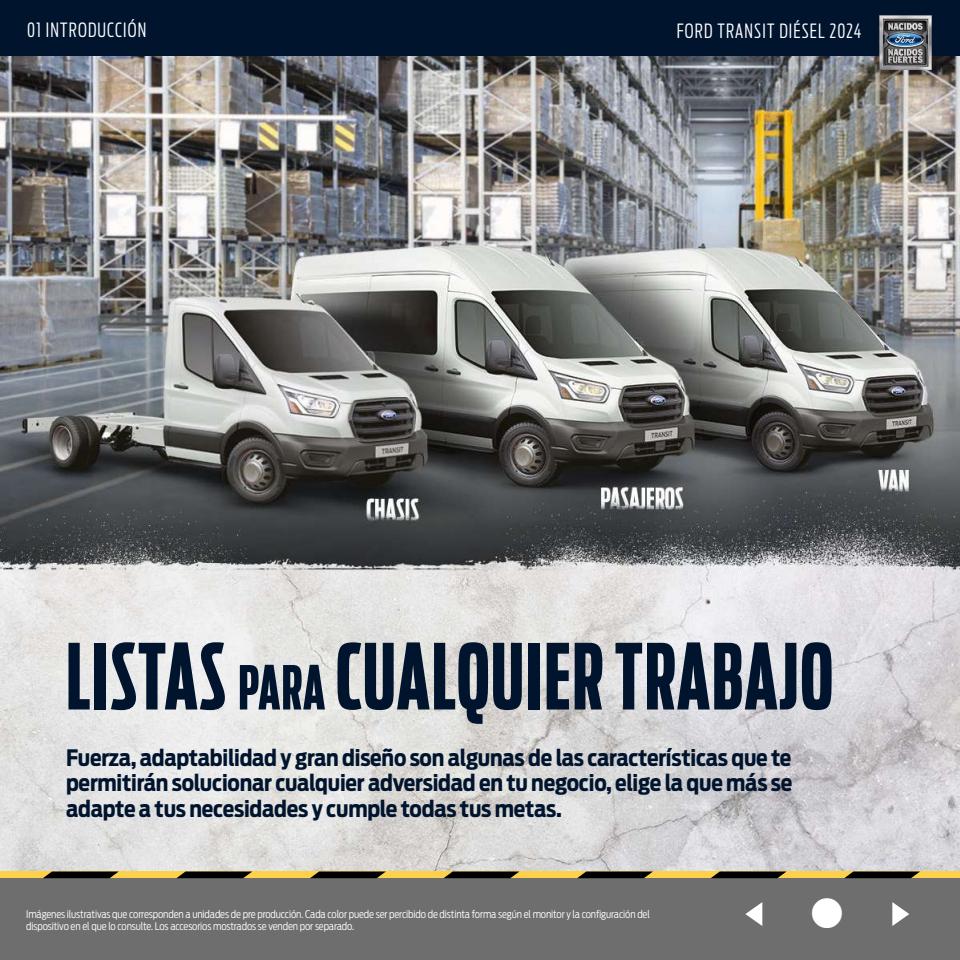
<style>
.page{position:relative;width:960px;height:960px;background:#fff}
.page>*{position:absolute;margin:0;border:0;box-sizing:border-box;transform-origin:0 0}
.t1{font:700 90px "Ford Antenna Comp";letter-spacing:.02em;color:#00142e}
.t2{font:38.25px "Webdings";color:#fff;scale:1.42 1}
.t3{font:700 22.5px/25.5px "Ford Antenna Cond";letter-spacing:-.01em;color:#00142e;text-align:justify}
.t4{font:300 19.5px "Ford Antenna Extra Cond";letter-spacing:.06em;color:#fff}
.t5{font:300 10.5px/12.6px "Ford Antenna Cond";letter-spacing:-.01em;color:#fff}
.s1{font-size:60px}
</style>
<div class="page">
<img style="left:0;top:56px;width:960px;height:816px">
<div style="left:0;top:878px;width:960px;height:82px;background:#6e6e6e"></div>
<div style="left:0;top:0;width:960px;height:56px;background:#00142e"></div>
<img style="left:880px;top:15px;width:52px;height:55px">
<div style="left:0;top:872px;width:960px;height:6px;background:#fdd14a"></div>
<svg style="left:844px;top:872px;width:76px;height:6px"></svg>
<svg style="left:711px;top:872px;width:75px;height:6px"></svg>
<svg style="left:577px;top:872px;width:75px;height:6px"></svg>
<svg style="left:444px;top:872px;width:75px;height:6px"></svg>
<svg style="left:310px;top:872px;width:75px;height:6px"></svg>
<svg style="left:177px;top:872px;width:75px;height:6px"></svg>
<svg style="left:43px;top:872px;width:75px;height:6px"></svg>
<h3 class="t4" style="left:27px;top:14px;width:121px">01 INTRODUCCIÓN</h3>
<h3 class="t4" style="left:677px;top:15px;width:186px">FORD TRANSIT DIÉSEL 2024</h3>
<h1 class="t1" style="left:66px;top:599px;width:769px">LISTAS <span class="s1">PARA</span> CUALQUIER TRABAJO</h1>
<h3 class="t3" style="left:66px;top:742px;width:728px">Fuerza, adaptabilidad y gran diseño son algunas de las características que te permitirán solucionar cualquier adversidad en tu negocio, elige la que más se adapte a tus necesidades y cumple todas tus metas.</h3>
<p class="t5" style="left:26px;top:906px;width:625px">Imágenes ilustrativas que corresponden a unidades de pre producción. Cada color puede ser percibido de distinta forma según el monitor y la configuración del dispositivo en el que lo consulte. Los accesorios mostrados se venden por separado.</p>
<h2 class="t2" style="left:732px;top:895px;width:138px">✓■ ✔</h2>
</div>
